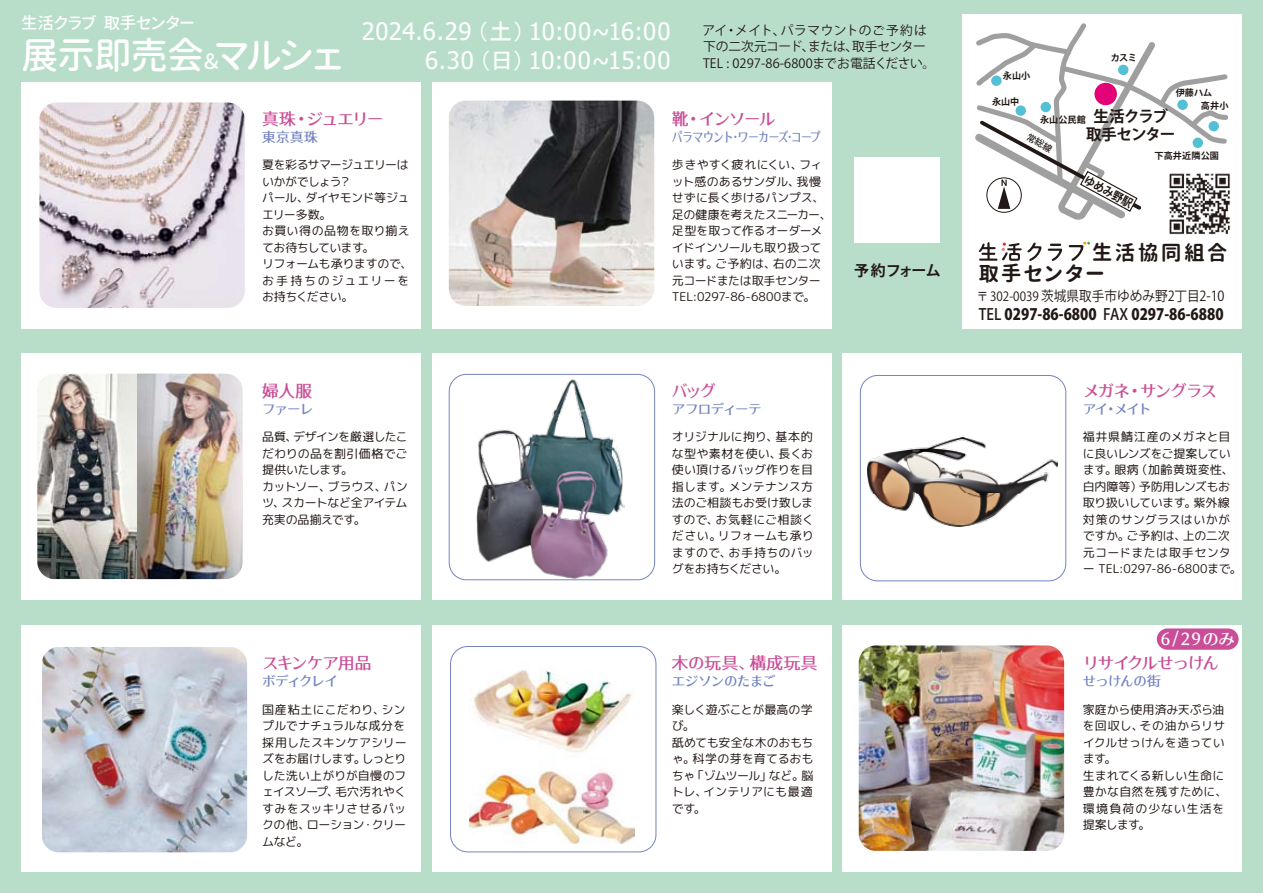
<style>
.page{position:relative;width:1263px;height:893px;background:#b8deca}
.page>*{position:absolute;margin:0;border:0;box-sizing:border-box;transform-origin:0 0}
.t1{font:37.5px "Gen Jyuu Gothic X P Medium";letter-spacing:-.035em;color:#fff}
.t2{font:24px "Tahoma";letter-spacing:.02em;color:#fff}
.t3{font:20.25px/21.1px "Gen Jyuu Gothic X P Bold";letter-spacing:.115em;color:#221815}
.t4{font:16.5px "Gen Ei Late Min M";letter-spacing:-.065em;color:#c94e97}
.t5{font:16.5px "Gen Jyuu Gothic X P Medium";letter-spacing:-.02em;color:#fff}
.t6{font:16.5px "Gen Ei Late Min M";letter-spacing:.025em;color:#c94e97}
.t7{font:16.5px "Gen Ei Late Min M";color:#fff}
.t8{font:16.5px "Gen Ei Late Min M";letter-spacing:-.065em;color:#c94e97;scale:.95 1}
.t9{font:800 15.6px "Koz Go Pro";color:#221815;scale:.91 1}
.t10{font:700 15.6px/18.8px "Koz Go Pro";letter-spacing:-.07em;color:#221815;text-align:center}
.t11{font:700 15px "Koz Go Pro";letter-spacing:-.05em;color:#221815}
.t12{font:13.8px "Koz Go Pro";color:#221815;scale:.91 1}
.t13{font:13.5px "Gen Ei Late Min M";letter-spacing:-.055em;color:#7384c1}
.t14{font:13.5px "Gen Ei Late Min M";letter-spacing:-.055em;color:#7384c1;scale:.8 1}
.t15{font:12.75px/16.5px "Koz Go Pro";color:#221815}
.t16{font:12px/16.5px "rounded mplus 1 p regular";letter-spacing:-.015em;color:#221815}
.t17{font:12px/16.5px "rounded mplus 1 p regular";letter-spacing:-.04em;color:#221815}
.t18{font:12px/16.5px "rounded mplus 1 p regular";letter-spacing:.01em;color:#221815}
.t19{font:700 11.7px "Koz Go Pro";color:#221815;scale:.9 1}
.t20{font:700 9.15px/12.3px "Koz Go Pro";letter-spacing:.01em;color:#221815}
.s1{font-family:"MS Gothic"}
.s2{font-size:21px}
.s3{font-size:12.75px}
.s4{font-weight:500}
</style>
<div class="page">
<div style="left:21px;top:82px;width:400px;height:247px;background:#fff"></div>
<div style="left:21px;top:353px;width:400px;height:247px;background:#fff"></div>
<div style="left:432px;top:353px;width:399px;height:247px;background:#fff"></div>
<div style="left:21px;top:625px;width:400px;height:247px;background:#fff"></div>
<div style="left:432px;top:625px;width:399px;height:247px;background:#fff"></div>
<div style="left:432px;top:82px;width:399px;height:247px;background:#fff"></div>
<div style="left:842px;top:353px;width:400px;height:247px;background:#fff"></div>
<div style="left:842px;top:625px;width:400px;height:247px;background:#fff"></div>
<img style="left:449px;top:101px;width:205px;height:205px;border-radius:17px">
<img style="left:859px;top:645px;width:205px;height:206px;border-radius:17px">
<img style="left:39px;top:102px;width:206px;height:206px;border-radius:17px">
<img style="left:42px;top:647px;width:205px;height:205px;border-radius:17px">
<img style="left:37px;top:374px;width:101px;height:205px">
<img style="left:138px;top:374px;width:105px;height:205px">
<div style="left:450px;top:646px;width:206px;height:206px;border:1px solid #7384c1;border-radius:17px"></div>
<div style="left:860px;top:375px;width:206px;height:206px;border:1px solid #7384c1;border-radius:17px"></div>
<img style="left:867px;top:437px;width:190px;height:89px">
<div style="left:449px;top:374px;width:206px;height:206px;border:1px solid #7384c1;border-radius:17px"></div>
<img style="left:470px;top:670px;width:165px;height:173px">
<img style="left:476px;top:379px;width:149px;height:199px">
<div style="left:1157px;top:628px;width:81px;height:22px;background:#c94e97;border-radius:11px"></div>
<div style="left:962px;top:14px;width:280px;height:315px;background:#fff"></div>
<div style="left:855px;top:158px;width:85px;height:85px;background:#fff"></div>
<svg style="left:975px;top:23px;width:255px;height:238px"></svg>
<h3 class="t5" style="left:21px;top:11px;width:175px">生活クラブ 取手センター</h3>
<h2 class="t2" style="left:362px;top:15px;width:310px">2024.6.29<span class="s1">（土）</span>10:00~16:00</h2>
<h1 class="t1" style="left:21px;top:28px;width:323px">展示即売会<span class="s2">＆</span>マルシェ</h1>
<h2 class="t2" style="left:425px;top:44px;width:247px">6.30<span class="s1">（日）</span>10:00~15:00</h2>
<p class="t15" style="left:702px;top:22px;width:234px">アイ・メイト、パラマウントのご予約は下の二次元コード、または、取手センター<br>TEL : 0297-86-6800までお電話ください。</p>
<h3 class="t4" style="left:262px;top:106px;width:123px">真珠・ジュエリー</h3>
<p class="t13" style="left:262px;top:127px;width:57px">東京真珠</p>
<p class="t17" style="left:262px;top:157px;width:152px">夏を彩るサマージュエリーはいかがでしょう？<br>パール、ダイヤモンド等ジュエリー多数。<br>お買い得の品物を取り揃えてお待ちしています。<br>リフォームも承りますので、お手持ちのジュエリーをお持ちください。</p>
<h3 class="t4" style="left:262px;top:379px;width:51px">婦人服</h3>
<p class="t13" style="left:262px;top:399px;width:53px">ファーレ</p>
<p class="t16" style="left:262px;top:429px;width:147px">品質、デザインを厳選したこだわりの品を割引価格でご提供いたします。<br>カットソー、ブラウス、パンツ、スカートなど全アイテム充実の品揃えです。</p>
<h3 class="t4" style="left:262px;top:651px;width:111px">スキンケア用品</h3>
<p class="t13" style="left:262px;top:671px;width:77px">ボディクレイ</p>
<p class="t16" style="left:262px;top:701px;width:146px;text-align:justify">国産粘土にこだわり、シンプルでナチュラルな成分を採用したスキンケアシリーズをお届けします。しっとりした洗い上がりが自慢のフェイスソープ、毛穴汚れやくすみをスッキリさせるパックの他、ローション・クリームなど。</p>
<h3 class="t4" style="left:672px;top:106px;width:105px">靴・インソール</h3>
<p class="t14" style="left:672px;top:127px;width:187px">パラマウント･ワーカーズ･コープ</p>
<p class="t16" style="left:672px;top:157px;width:161px">歩きやすく疲れにくい、フィット感のあるサンダル、我慢せずに長く歩けるパンプス、足の健康を考えたスニーカー、足型を取って作るオーダーメイドインソールも取り扱っています。ご予約は、右の二次元コードまたは取手センター<br>TEL:0297-86-6800まで。</p>
<p class="t11" style="left:854px;top:261px;width:88px">予約フォーム</p>
<h3 class="t8" style="left:672px;top:379px;width:48px">バッグ</h3>
<p class="t13" style="left:672px;top:399px;width:91px">アフロディーテ</p>
<p class="t16" style="left:672px;top:429px;width:144px;text-align:justify">オリジナルに拘り、基本的な型や素材を使い、長くお使い頂けるバッグ作りを目指します。メンテナンス方法のご相談もお受け致しますので、お気軽にご相談ください。リフォームも承りますので、お手持ちのバッグをお持ちください。</p>
<h3 class="t6" style="left:672px;top:651px;width:147px">木の玩具、構成玩具</h3>
<p class="t13" style="left:672px;top:671px;width:105px">エジソンのたまご</p>
<p class="t16" style="left:672px;top:701px;width:143px">楽しく遊ぶことが最高の学び。<br>舐めても安全な木のおもちゃ。科学の芽を育てるおもちゃ「ゾムツール」など。脳トレ、インテリアにも最適です。</p>
<p class="t20" style="left:1003px;top:70px;width:29px">永山小</p>
<p class="t20" style="left:992px;top:96px;width:29px">永山中</p>
<p class="t20" style="left:1111px;top:52px;width:28px">カスミ</p>
<p class="t20" style="left:1201px;top:87px;width:29px;text-indent:-25px">伊藤ハム<br>高井小</p>
<h3 class="t10" style="left:1086px;top:108px;width:90px">生活クラブ取手センター</h3>
<p class="t20" style="left:1040px;top:114px;width:47px">永山公民館</p>
<p class="t19" style="left:1089px;top:172px;width:60px;rotate:29deg">ゆめみ野駅</p>
<p class="t20" style="left:1154px;top:151px;width:66px">下高井近隣公園</p>
<h3 class="t3" style="left:979px;top:241px;width:250px;text-indent:113px">生活協同組合取手センター</h3>
<p class="t12" style="left:977px;top:287px;width:274px"><span class="s3">〒 302-0039</span> 茨城県取手市ゆめみ野2丁目2-10</p>
<h3 class="t9" style="left:979px;top:304px;width:271px"><span class="s4">TEL</span> 0297-86-6800 <span class="s4">FAX</span> 0297-86-6880</h3>
<h3 class="t4" style="left:1083px;top:379px;width:136px">メガネ・サングラス</h3>
<p class="t13" style="left:1083px;top:399px;width:70px">アイ・メイト</p>
<p class="t16" style="left:1083px;top:429px;width:161px">福井県鯖江産のメガネと目に良いレンズをご提案しています。眼病（加齢黄斑変性、白内障等）予防用レンズもお取り扱いしています。紫外線対策のサングラスはいかがですか。ご予約は、上の二次元コードまたは取手センター TEL:0297-86-6800まで。</p>
<h3 class="t7" style="left:1161px;top:626px;width:76px">6/29のみ</h3>
<h3 class="t4" style="left:1083px;top:651px;width:138px">リサイクルせっけん</h3>
<p class="t13" style="left:1083px;top:671px;width:80px">せっけんの街</p>
<p class="t18" style="left:1083px;top:701px;width:146px">家庭から使用済み天ぷら油を回収し、その油からリサイクルせっけんを造っています。<br>生まれてくる新しい生命に豊かな自然を残すために、環境負荷の少ない生活を提案します。</p>
</div>
